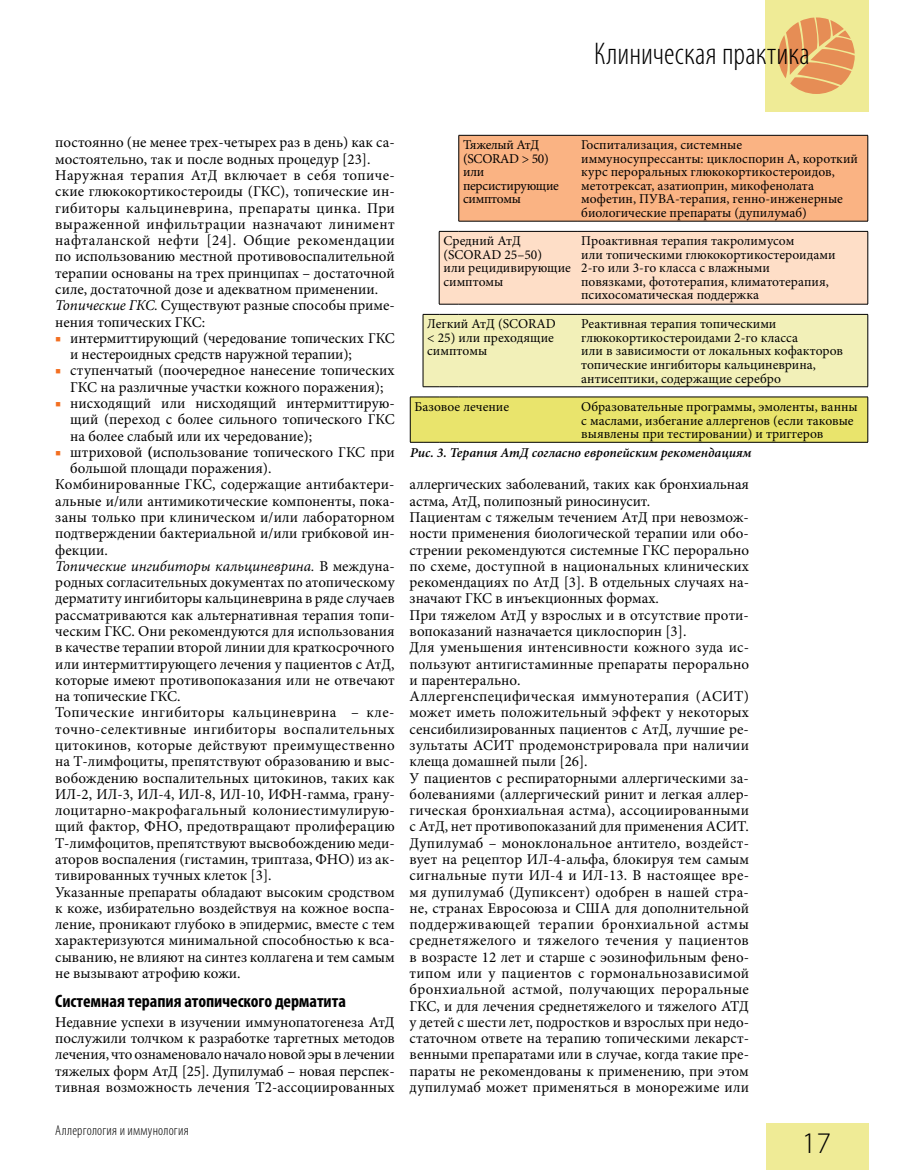
<style>
.page{position:relative;width:915px;height:1170px;background:#fff}
.page>*{position:absolute;margin:0;border:0;box-sizing:border-box;transform-origin:0 0}
.t1{font:300 condensed 31.5px "Myriad Pro";letter-spacing:.005em;color:#000}
.t2{font:300 30px "Myriad Pro";color:#000}
.t3{font:700 condensed 18px "Myriad Pro";letter-spacing:-.005em;color:#000}
.t4{font:15px/16.2px "Minion Pro";letter-spacing:.005em;color:#000}
.t5{font:15px "Minion Pro";letter-spacing:.03em;color:#000}
.t6{font:italic 15px "Minion Pro";letter-spacing:-.005em;color:#000}
.t7{font:300 condensed 14.25px "Myriad Pro";letter-spacing:.015em;color:#000}
.t8{font:13.5px/13.5px "Minion Pro";color:#000}
.t9{font:italic 600 13.5px "Minion Pro";color:#000}
.t10{font:13.5px/13.5px "Minion Pro";letter-spacing:-.02em;color:#000}
.s1{font-style:italic}
.s2{color:#f36f21}
.s3{font-weight:700}
.s4{font-style:normal}
</style>
<div class="page">
<div style="left:764px;top:0;width:103px;height:111px;background:#efeb96"></div>
<svg style="left:778px;top:17px;width:76px;height:77px"></svg>
<div style="left:765px;top:1123px;width:102px;height:46px;background:#efeb96"></div>
<div style="left:459px;top:136px;width:408px;height:85px;background:#fab383"></div>
<hr style="left:458px;top:135px;width:119px;height:1px;background:#000">
<hr style="left:458px;top:135px;width:1px;height:86px;background:#000">
<hr style="left:577px;top:135px;width:290px;height:1px;background:#000">
<hr style="left:867px;top:135px;width:1px;height:86px;background:#000">
<hr style="left:458px;top:221px;width:119px;height:1px;background:#000">
<hr style="left:577px;top:221px;width:290px;height:1px;background:#000">
<hr style="left:867px;top:231px;width:1px;height:73px;background:#000">
<div style="left:439px;top:231px;width:428px;height:74px;background:#fedec7"></div>
<hr style="left:458px;top:304px;width:119px;height:1px;background:#000">
<hr style="left:577px;top:304px;width:290px;height:1px;background:#000">
<hr style="left:867px;top:314px;width:1px;height:72px;background:#000">
<div style="left:422px;top:314px;width:445px;height:73px;background:#f2f0b8"></div>
<hr style="left:458px;top:386px;width:119px;height:1px;background:#000">
<hr style="left:577px;top:386px;width:290px;height:1px;background:#000">
<hr style="left:867px;top:397px;width:1px;height:45px;background:#000">
<div style="left:410px;top:396px;width:457px;height:47px;background:#e9e46c"></div>
<hr style="left:458px;top:442px;width:119px;height:1px;background:#000">
<hr style="left:577px;top:442px;width:290px;height:1px;background:#000">
<h1 class="t1" style="left:594px;top:35px;width:217px">Клиническая практика</h1>
<p class="t4" style="left:55px;top:134px;width:341px">постоянно (не менее трех-четырех раз в день) как са&shy;мостоятельно, так и после водных процедур [23].<br>Наружная терапия АтД включает в себя топиче&shy;ские глюкокортикостероиды (ГКС), топические ин&shy;гибиторы кальциневрина, препараты цинка. При выраженной инфильтрации назначают линимент нафталанской нефти [24]. Общие рекомендации по использованию местной противовоспалительной терапии основаны на трех принципах – достаточной силе, достаточной дозе и адекватном применении.<br><span class="s1">Топические ГКС.</span> Существуют разные способы приме&shy;нения топических ГКС:</p>
<p class="t4" style="left:70px;top:330px;width:326px;text-indent:-15px"><span class="s2">■</span> интермиттирующий (чередование топических ГКС и нестероидных средств наружной терапии);</p>
<p class="t4" style="left:55px;top:362px;width:341px;text-align:center"><span class="s2">■</span> ступенчатый (поочередное нанесение топических<br>ГКС на различные участки кожного поражения);</p>
<p class="t4" style="left:70px;top:395px;width:326px;text-align:justify;text-indent:-15px"><span class="s2">■</span> нисходящий или нисходящий интермиттирую&shy;щий (переход с более сильного топического ГКС на более слабый или их чередование);</p>
<p class="t4" style="left:55px;top:444px;width:341px"><span class="s2">■</span> штриховой <span class="s3">(</span>использование топического ГКС при</p>
<p class="t4" style="left:70px;top:460px;width:203px">большой площади поражения).</p>
<p class="t4" style="left:55px;top:476px;width:341px">Комбинированные ГКС, содержащие антибактери-</p>
<p class="t4" style="left:55px;top:493px;width:341px">альные и/или антимикотические компоненты, пока-</p>
<p class="t4" style="left:55px;top:509px;width:341px">заны только при клиническом и/или лабораторном</p>
<p class="t4" style="left:55px;top:525px;width:341px">подтверждении бактериальной и/или грибковой ин-</p>
<p class="t4" style="left:55px;top:541px;width:54px">фекции.</p>
<p class="t6" style="left:55px;top:555px;width:341px">Топические ингибиторы кальциневрина. <span class="s4">В междуна-</span></p>
<p class="t4" style="left:55px;top:574px;width:341px">родных согласительных документах по атопическому</p>
<p class="t4" style="left:55px;top:590px;width:341px">дерматиту ингибиторы кальциневрина в ряде случаев</p>
<p class="t4" style="left:55px;top:607px;width:341px">рассматриваются как альтернативная терапия топи-</p>
<p class="t4" style="left:55px;top:623px;width:341px">ческим ГКС. Они рекомендуются для использования</p>
<p class="t4" style="left:55px;top:639px;width:340px">в качестве терапии второй линии для краткосрочного</p>
<p class="t4" style="left:55px;top:655px;width:341px">или интермиттирующего лечения у пациентов с АтД,</p>
<p class="t4" style="left:55px;top:672px;width:341px">которые имеют противопоказания или не отвечают</p>
<p class="t4" style="left:55px;top:688px;width:127px">на топические ГКС.</p>
<p class="t5" style="left:55px;top:702px;width:340px">Топические ингибиторы кальциневрина – кле-</p>
<p class="t5" style="left:55px;top:718px;width:340px">точно-селективные ингибиторы воспалительных</p>
<p class="t4" style="left:55px;top:737px;width:341px">цитокинов, которые действуют преимущественно</p>
<p class="t4" style="left:55px;top:753px;width:341px">на Т-лимфоциты, препятствуют образованию и выс-</p>
<p class="t4" style="left:55px;top:769px;width:341px">вобождению воспалительных цитокинов, таких как</p>
<p class="t4" style="left:55px;top:786px;width:341px">ИЛ-2, ИЛ-3, ИЛ-4, ИЛ-8, ИЛ-10, ИФН-гамма, грану-</p>
<p class="t4" style="left:55px;top:802px;width:341px">лоцитарно-макрофагальный колониестимулирую-</p>
<p class="t4" style="left:55px;top:818px;width:341px">щий фактор, ФНО, предотвращают пролиферацию</p>
<p class="t4" style="left:55px;top:834px;width:341px">Т-лимфоцитов, препятствуют высвобождению меди-</p>
<p class="t4" style="left:55px;top:851px;width:341px">аторов воспаления (гистамин, триптаза, ФНО) из ак-</p>
<p class="t4" style="left:55px;top:867px;width:218px">тивированных тучных клеток [3].</p>
<p class="t4" style="left:55px;top:883px;width:341px">Указанные препараты обладают высоким сродством</p>
<p class="t4" style="left:55px;top:899px;width:341px">к коже, избирательно воздействуя на кожное воспа-</p>
<p class="t4" style="left:55px;top:916px;width:341px">ление, проникают глубоко в эпидермис, вместе с тем</p>
<p class="t4" style="left:55px;top:932px;width:341px">характеризуются минимальной способностью к вса-</p>
<p class="t4" style="left:55px;top:948px;width:341px">сыванию, не влияют на синтез коллагена и тем самым</p>
<p class="t4" style="left:55px;top:965px;width:187px">не вызывают атрофию кожи.</p>
<p class="t3" style="left:55px;top:989px;width:292px">Системная терапия атопического дерматита</p>
<p class="t4" style="left:55px;top:1013px;width:341px;text-align:justify">Недавние успехи в изучении иммунопатогенеза АтД послужили толчком к разработке таргетных методов лечения, что ознаменовало начало новой эры в лечении тяжелых форм АтД [25]. Дупилумаб – новая перспек&shy;тивная возможность лечения Т2-ассоциированных</p>
<p class="t7" style="left:55px;top:1121px;width:135px">Аллергология и иммунология</p>
<p class="t10" style="left:463px;top:138px;width:97px">Тяжелый АтД (SCORAD &gt; 50) или персистирующие симптомы</p>
<p class="t8" style="left:581px;top:138px;width:278px">Госпитализация, системные иммуносупрессанты: циклоспорин А, короткий курс пероральных глюкокортикостероидов, метотрексат, азатиоприн, микофенолата мофетин, ПУВА-терапия, генно-инженерные биологические препараты (дупилумаб)</p>
<p class="t8" style="left:443px;top:234px;width:129px">Средний АтД (SCORAD 25–50)<br>или рецидивирующие симптомы</p>
<p class="t8" style="left:581px;top:234px;width:256px">Проактивная терапия такролимусом<br>или топическими глюкокортикостероидами 2-го или 3-го класса с влажными повязками, фототерапия, климатотерапия, психосоматическая поддержка</p>
<p class="t8" style="left:427px;top:317px;width:130px">Легкий АтД (SCORAD &lt; 25) или преходящие симптомы</p>
<p class="t8" style="left:581px;top:317px;width:263px">Реактивная терапия топическими глюкокортикостероидами 2-го класса<br>или в зависимости от локальных кофакторов топические ингибиторы кальциневрина, антисептики, содержащие серебро</p>
<p class="t8" style="left:414px;top:400px;width:96px">Базовое лечение</p>
<p class="t8" style="left:581px;top:400px;width:278px">Образовательные программы, эмоленты, ванны с маслами, избегание аллергенов (если таковые выявлены при тестировании) и триггеров</p>
<p class="t9" style="left:410px;top:443px;width:343px">Рис. 3. Терапия АтД согласно европейским рекомендациям</p>
<p class="t4" style="left:409px;top:476px;width:341px">аллергических заболеваний, таких как бронхиальная астма, АтД, полипозный риносинусит.<br>Пациентам с тяжелым течением АтД при невозмож&shy;ности применения биологической терапии или обо&shy;стрении рекомендуются системные ГКС перорально по схеме, доступной в национальных клинических рекомендациях по АтД [3]. В отдельных случаях на&shy;значают ГКС в инъекционных формах.<br>При тяжелом АтД у взрослых и в отсутствие проти&shy;вопоказаний назначается циклоспорин [3].<br>Для уменьшения интенсивности кожного зуда ис&shy;пользуют антигистаминные препараты перорально и парентерально.<br>Аллергенспецифическая иммунотерапия (АСИТ) может иметь положительный эффект у некоторых сенсибилизированных пациентов с АтД, лучшие ре&shy;зультаты АСИТ продемонстрировала при наличии клеща домашней пыли [26].<br>У пациентов с респираторными аллергическими за&shy;болеваниями (аллергический ринит и легкая аллер&shy;гическая бронхиальная астма), ассоциированными с АтД, нет противопоказаний для применения АСИТ.<br>Дупилумаб – моноклональное антитело, воздейст&shy;вует на рецептор ИЛ-4-альфа, блокируя тем самым сигнальные пути ИЛ-4 и ИЛ-13. В настоящее вре&shy;мя дупилумаб (Дупиксент) одобрен в нашей стра&shy;не, странах Евросоюза и США для дополнительной поддерживающей терапии бронхиальной астмы среднетяжелого и тяжелого течения у пациентов в возрасте 12 лет и старше с эозинофильным фено&shy;типом или у пациентов с гормональнозависимой бронхиальной астмой, получающих пероральные ГКС, и для лечения среднетяжелого и тяжелого АТД у детей с шести лет, подростков и взрослых при недо&shy;статочном ответе на терапию топическими лекарст&shy;венными препаратами или в случае, когда такие пре&shy;параты не рекомендованы к применению, при этом дупилумаб может применяться в монорежиме или</p>
<h2 class="t2" style="left:801px;top:1125px;width:31px">17</h2>
</div>
